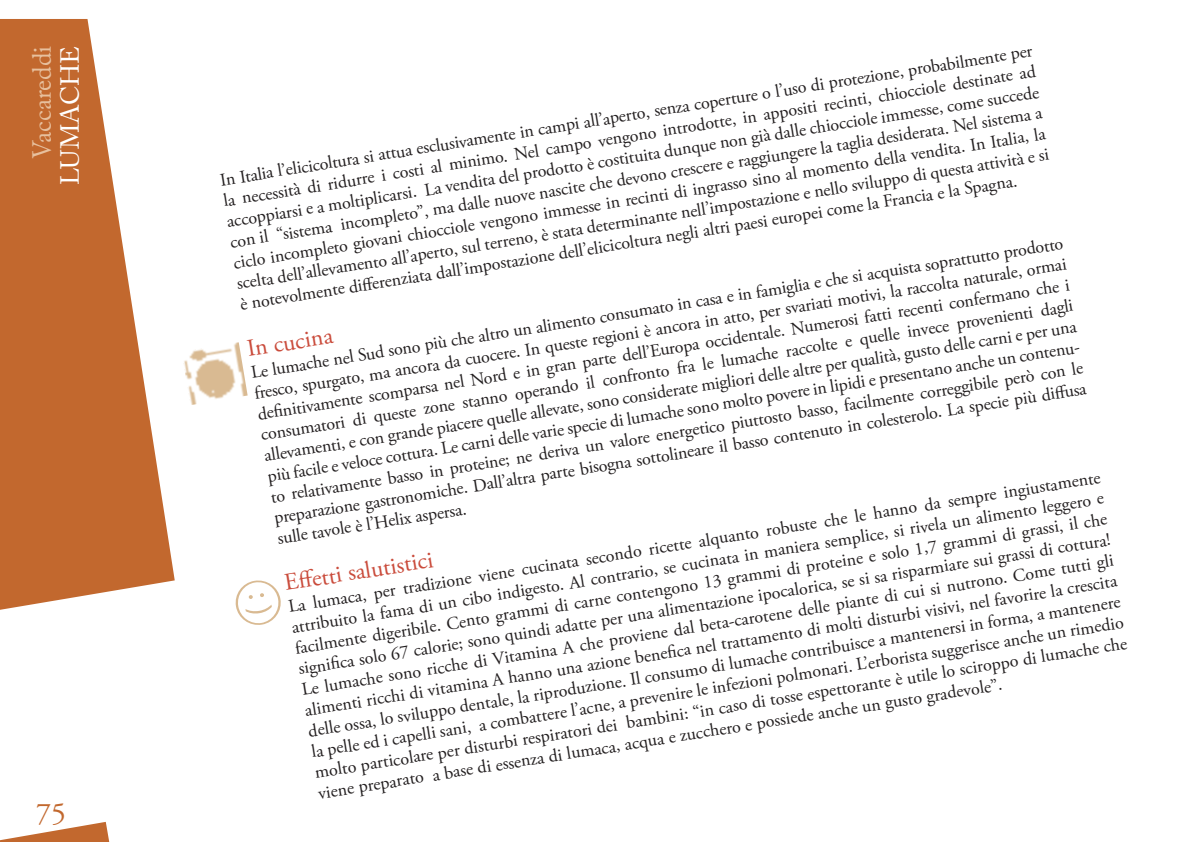
<style>
.page{position:relative;width:1191px;height:842px;background:#fff}
.page>*{position:absolute;margin:0;border:0;box-sizing:border-box;transform-origin:0 0}
.t1{font:30px "Adobe Garamond Pro";color:#c2682e}
.t2{font:26px "Adobe Caslon Pro";color:#e7c09e}
.t3{font:26px "Adobe Caslon Pro";color:#fff}
.t4{font:24px "Adobe Garamond Pro";color:#ca4c3c}
.t5{font:18px/21px "Adobe Garamond Pro";color:#231f20}
</style>
<div class="page">
<svg style="left:0;top:822px;width:110px;height:20px"></svg>
<svg style="left:0;top:19px;width:175px;height:591px;fill:#c2682e"></svg>
<svg style="left:235px;top:580px;width:46px;height:45px"></svg>
<img style="left:183px;top:342px;width:65px;height:63px">
<h2 class="t2" style="left:32px;top:159px;width:115px;rotate:-90deg">Vaccareddi</h2>
<h2 class="t3" style="left:60px;top:185px;width:141px;rotate:-90deg">LUMACHE</h2>
<p class="t5" style="left:219px;top:171px;width:825px;rotate:-9deg">In Italia l’elicicoltura attua esclusivam ente in cam pia ’aperto,senza coperture o l’uso diprotezione,probabilm ente pe la necessità di ridurre i costi al m inim o. Nel cam po vengono introdotte, in apposi recint chiocciole destinate a accoppiar e a m oltiplicars La vendita delprodo o è costituita dunque non già dalle chiocciole im m esse,com e succede con il “sistem a incom pleto”,m a dalle nuove nascite che devono crescere e raggiungere la taglia desiderata.Nelsistem a ciclo incom pleto giovanichiocciole vengono im m esse in recintidiingra o sino alm om ento della vendita.In Italia,l scelta de ’allevam ento all’aperto,sulterreno,è stata determ inante nell’im postazione e ne o sviluppo diquesta attività e s è notevolm ente differenziata da ’im postazione dell’elicicoltura neg alt pae europeicom e la Francia e la Spagna.</p>
<h3 class="t4" style="left:246px;top:339px;width:90px;rotate:-9deg">In cucina</h3>
<p class="t5" style="left:250px;top:363px;width:828px;rotate:-9deg">Le lum ache nelSud sono più che altro un alim ento consum ato in casa e in fam iglia e che siacquista sopra utto prodo fresco,spurgato,m a ancora da cuocere.In queste regioniè ancora in atto,per svariatim otiv la raccolta naturale,orm ai definitivam ente scom parsa nel Nord e in gran parte dell’Europa occidentale. Num erosi fat recenti conferm ano che i consum ato di queste zone stanno operando</p>
<p class="t5" style="left:260px;top:425px;width:828px;text-indent:346px;rotate:-9deg">confronto fra le lum ache raccolte e quelle invece provenienti dagli allevam enti,e con grande piacere quelle a evate,sono considerate m iglioridelle altre perqualità,gusto delle carnie peruna più facile e veloce cottura.Le carnidelle varie specie dilum ache sono m olto povere in lipidie presentano anche un contenu to relativam ente basso in proteine; ne deriva un valore energetico piu osto basso, facilm ente correggibile però con le preparazione gastronom iche.Dall’altra parte bisogna sottolineare ilba o contenuto in colesterolo.La specie più diff usa sulle tavole è l’Helix aspersa.</p>
<h3 class="t4" style="left:283px;top:573px;width:148px;rotate:-9deg">E ff ettisalu tistic</h3>
<p class="t5" style="left:287px;top:597px;width:825px;rotate:-9deg">La lum aca, per tradizione viene cucinata secondo ricette alquanto robuste che le hanno da sem pre ingiustam ent attribuito la fam a di un cibo indigesto. Al contrario, se cucinata in m aniera sem plice, si rivela un alim ento leggero e facilm ente digeribile. Cento gram m i di carne contengono 13 gram m i di proteine e solo 1,7 gram m i di grassi, il ch significa solo 67 calorie; sono quindiadatte per una alim entazione ipocalorica,se sisa risparm iare suigrassidicottura!<br>Le lum ache sono ricche di Vitam ina A che proviene dal beta-carotene delle piante di cui si nutrono. Com e tutti g alim en ricchidivitam ina A hanno una azione benefica neltrattam ento dim ol disturbivisivi,nelfavorire la crescit delle ossa,lo sviluppo dentale,la riproduzione.Ilconsum o dilum ache contribuisce a m antenersiin form a,a m antenere la pelle ed icape isani a com battere l’acne,a prevenire le infezionipolm onari.L’erborista suggerisce anche un rim edio m olto particolare per disturbirespiratoridei bam bini: “in caso ditosse espettorante è utile lo sciroppo dilum ache che viene preparato a base diessenza dilum aca,acqua e zucchero e possiede anche un gusto gradevole”.</p>
<h1 class="t1" style="left:36px;top:802px;width:31px">75</h1>
</div>
